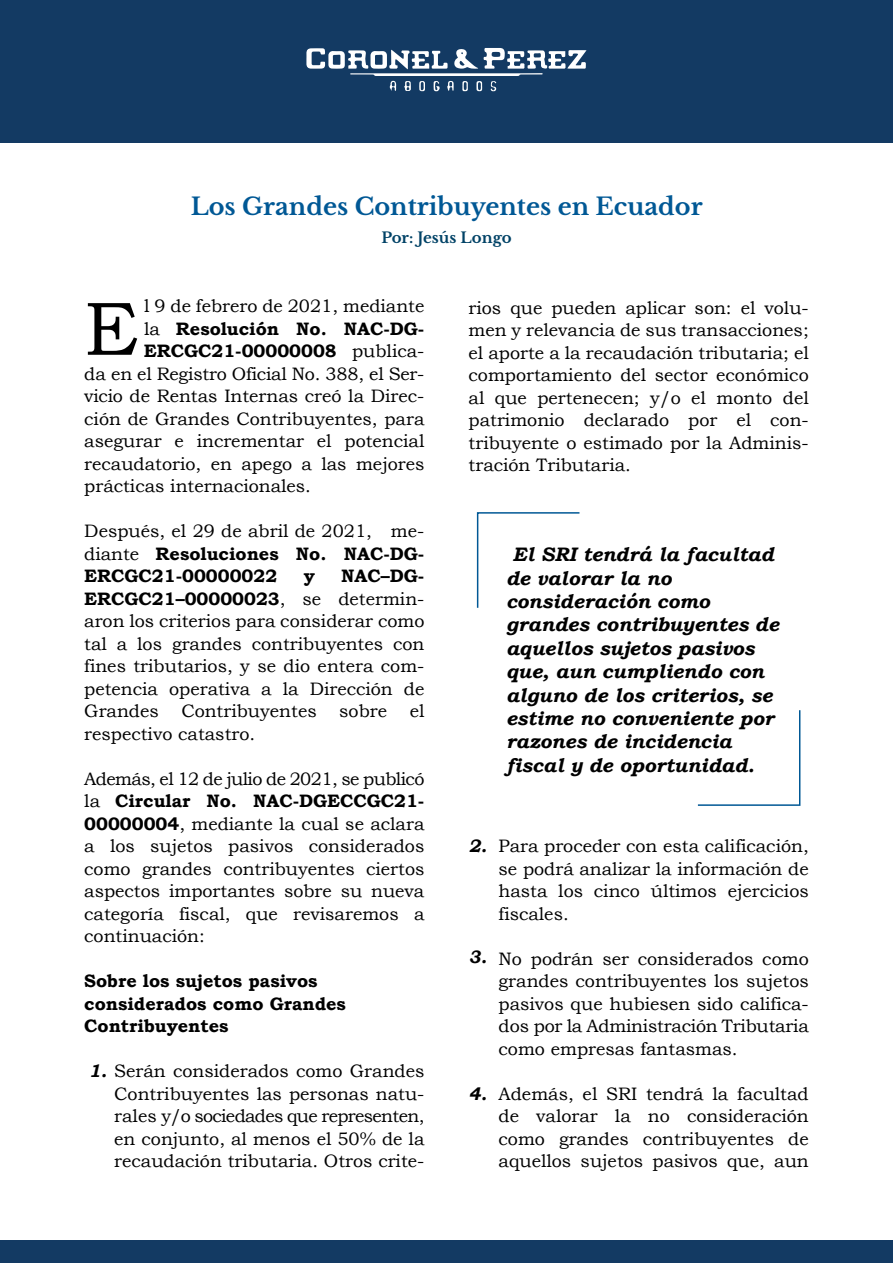
<style>
.page{position:relative;width:893px;height:1263px;background:#fff}
.page>*{position:absolute;margin:0;border:0;box-sizing:border-box;transform-origin:0 0}
.t1{font:75.75px "Bookman Old Style";color:#000}
.t2{font:700 24px "Libre Baskerville";color:#005895}
.t3{font:italic 700 19.5px/23.4px "Bookman Old Style";color:#000}
.t4{font:18px/22.5px "Bookman Old Style";color:#000;text-align:justify}
.t5{font:700 18px/22.5px "Bookman Old Style";color:#000;text-align:justify}
.t6{font:italic 700 18px "Bookman Old Style";color:#000}
.t7{font:700 15px "Libre Baskerville";color:#014266}
.s1{font-weight:400}
.s2{font-weight:700}
.s3{font-weight:700;font-style:italic}
</style>
<div class="page">
<div style="left:0;top:0;width:893px;height:142px;background:#133a63"></div>
<div style="left:0;top:1241px;width:893px;height:22px;background:#133a63"></div>
<svg style="left:306px;top:48px;width:280px;height:43px"></svg>
<svg style="left:476px;top:512px;width:104px;height:96px"></svg>
<svg style="left:697px;top:710px;width:104px;height:96px"></svg>
<h2 class="t2" style="left:191px;top:192px;width:513px">Los Grandes Contribuyentes en Ecuador</h2>
<p class="t7" style="left:381px;top:229px;width:132px">Por: Jesús Longo</p>
<p class="t4" style="left:144px;top:295px;width:282px">l 9 de febrero de 2021, mediante</p>
<p class="t5" style="left:144px;top:317px;width:282px"><span class="s1">la</span> Resolución No. NAC-DG-</p>
<p class="t5" style="left:144px;top:340px;width:282px">ERCGC21-00000008 <span class="s1">publica-</span></p>
<p class="t4" style="left:84px;top:362px;width:342px">da en el Registro Oficial No. 388, el Ser-</p>
<p class="t4" style="left:84px;top:385px;width:342px">vicio de Rentas Internas creó la Direc-</p>
<p class="t4" style="left:84px;top:407px;width:342px">ción de Grandes Contribuyentes, para</p>
<p class="t4" style="left:84px;top:430px;width:342px">asegurar e incrementar el potencial</p>
<p class="t4" style="left:84px;top:452px;width:342px">recaudatorio, en apego a las mejores</p>
<p class="t4" style="left:84px;top:475px;width:228px">prácticas internacionales.</p>
<p class="t5" style="left:84px;top:520px;width:342px"><span class="s1">Después, el 29 de abril de 2021, me&shy;diante</span> Resoluciones No. NAC-DG-ERCGC21-00000022</p>
<h1 class="t1" style="left:84px;top:280px;width:56px">E</h1>
<p class="t4" style="left:84px;top:565px;width:342px;text-indent:257px"><span class="s2">NAC–DG-ERCGC21–00000023</span>, se determin&shy;aron los criterios para considerar como tal a los grandes contribuyentes con fines tributarios, y se dio entera com&shy;petencia operativa a la Dirección de Grandes</p>
<p class="t5" style="left:304px;top:565px;width:13px">y</p>
<p class="t4" style="left:181px;top:700px;width:137px">Contribuyentes</p>
<p class="t4" style="left:339px;top:700px;width:49px">sobre</p>
<p class="t4" style="left:410px;top:700px;width:16px">el</p>
<p class="t4" style="left:84px;top:722px;width:172px">respectivo catastro.</p>
<p class="t4" style="left:84px;top:767px;width:342px">Además, el 12 de julio de 2021, se publicó la <span class="s2">Circular No. NAC-DGECCGC21- 00000004</span>, mediante la cual se aclara a los sujetos pasivos considerados como grandes contribuyentes ciertos aspectos importantes sobre su nueva categoría fiscal, que revisaremos a continuación:</p>
<p class="t5" style="left:84px;top:970px;width:263px;text-align:left">Sobre los sujetos pasivos considerados como Grandes<br>Contribuyentes</p>
<p class="t4" style="left:114px;top:1060px;width:312px;text-indent:-26px"><span class="s3">1.</span> Serán considerados como Grandes Contribuyentes las personas natu&shy;rales y/o sociedades que representen, en conjunto, al menos el 50% de la recaudación tributaria. Otros crite-</p>
<p class="t4" style="left:469px;top:296px;width:342px">rios que pueden aplicar son: el volu&shy;men y relevancia de sus transacciones; el aporte a la recaudación tributaria; el comportamiento del sector económico al que pertenecen; y/o el monto del patrimonio declarado por el con&shy;tribuyente o estimado por la Adminis&shy;tración Tributaria.</p>
<p class="t3" style="left:506px;top:542px;width:275px;text-indent:7px">El SRI tendrá la facultad de valorar la no consideración como grandes contribuyentes de aquellos sujetos pasivos que, aun cumpliendo con alguno de los criterios, se estime no conveniente por razones de incidencia fiscal y de oportunidad.</p>
<p class="t6" style="left:469px;top:835px;width:20px">2.</p>
<p class="t6" style="left:469px;top:946px;width:20px">3.</p>
<p class="t6" style="left:469px;top:1083px;width:20px">4.</p>
<p class="t4" style="left:499px;top:835px;width:312px">Para proceder con esta calificación, se podrá analizar la información de hasta los cinco últimos ejercicios fiscales.</p>
<p class="t4" style="left:499px;top:947px;width:312px">No podrán ser considerados como grandes contribuyentes los sujetos pasivos que hubiesen sido califica&shy;dos por la Administración Tributaria como empresas fantasmas.</p>
<p class="t4" style="left:499px;top:1082px;width:312px">Además, el SRI tendrá la facultad de valorar la no consideración como grandes contribuyentes de aquellos sujetos pasivos que, aun</p>
</div>
